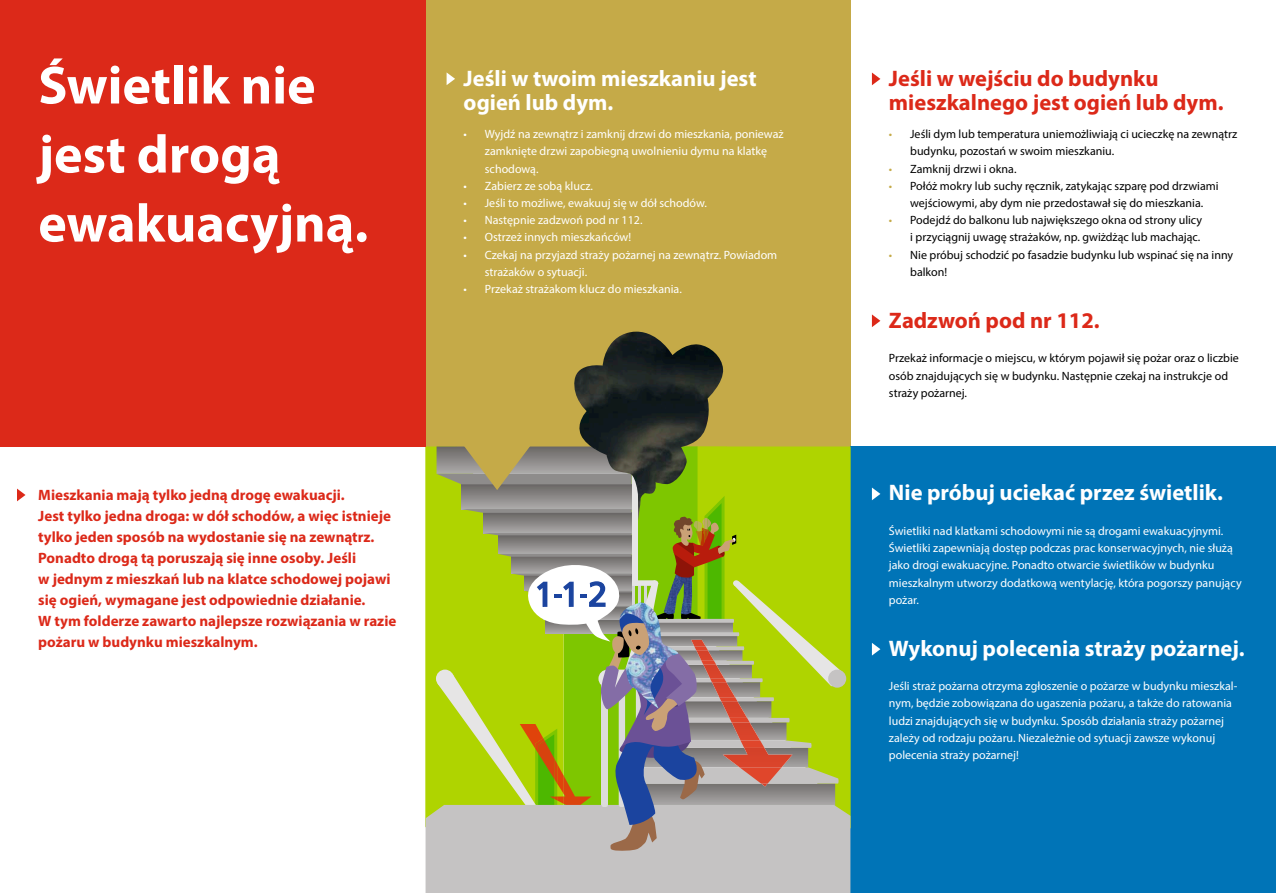
<style>
.page{position:relative;width:1276px;height:893px;background:#fff}
.page>*{position:absolute;margin:0;border:0;box-sizing:border-box;transform-origin:0 0}
.t1{font:700 54px/69px "Myriad Pro";color:#fff}
.t2{font:700 22.5px/23.2px "Myriad Pro";color:#fff}
.t3{font:700 22.5px/23.2px "Myriad Pro";color:#dc2919}
.t4{font:700 15px/21px "Myriad Pro";color:#dc2919}
.t5{font:12px/17.2px "Myriad Pro";color:#fff}
.t6{font:12px/17.2px "Myriad Pro";color:#000}
.s1{color:#c5aa48}
</style>
<div class="page">
<div style="left:425px;top:0;width:425px;height:446px;background:#c5aa48"></div>
<svg style="left:446px;top:72px;width:9px;height:13px"></svg>
<svg style="left:17px;top:489px;width:9px;height:12px"></svg>
<div style="left:850px;top:446px;width:426px;height:447px;background:#0074b7"></div>
<div style="left:724px;top:446px;width:126px;height:50px;background:#afd400"></div>
<div style="left:462px;top:484px;width:169px;height:25px;background:#807d7c"></div>
<svg style="left:425px;top:496px;width:425px;height:397px;background:#a9b75f"></svg>
<img style="left:572px;top:332px;width:152px;height:189px">
<div style="left:0;top:0;width:425px;height:446px;background:#dc2919"></div>
<svg style="left:436px;top:445px;width:195px;height:45px;background:#8f8a6f"></svg>
<svg style="left:872px;top:73px;width:8px;height:12px"></svg>
<svg style="left:872px;top:314px;width:8px;height:13px"></svg>
<svg style="left:872px;top:487px;width:8px;height:13px"></svg>
<svg style="left:872px;top:643px;width:8px;height:13px"></svg>
<h1 class="t1" style="left:38px;top:49px;width:331px">Świetlik nie jest drogą ewakuacyjną.</h1>
<h2 class="t2" style="left:463px;top:66px;width:294px">Jeśli w twoim mieszkaniu jest ogień lub dym.</h2>
<p class="t5" style="left:485px;top:125px;width:300px;text-indent:-21px">• Wyjdź na zewnątrz i zamknij drzwi do mieszkania, ponieważ zamknięte drzwi zapobiegną uwolnieniu dymu na klatkę schodową.</p>
<p class="t5" style="left:463px;top:177px;width:131px">• Zabierz ze sobą klucz.</p>
<p class="t5" style="left:463px;top:194px;width:245px">• Jeśli to możliwe, ewakuuj się w dół schodów.</p>
<p class="t5" style="left:463px;top:211px;width:180px">• Następnie zadzwoń pod nr 112.</p>
<p class="t5" style="left:463px;top:229px;width:169px">• Ostrzeż innych mieszkańców!</p>
<p class="t5" style="left:485px;top:246px;width:294px;text-indent:-21px">• Czekaj na przyjazd straży pożarnej na zewnątrz. Powiadom strażaków o sytuacji.</p>
<p class="t5" style="left:463px;top:280px;width:220px">• Przekaż strażakom klucz do mieszkania.</p>
<p class="t4" style="left:38px;top:484px;width:360px">Mieszkania mają tylko jedną drogę ewakuacji.<br>Jest tylko jedna droga: w dół schodów, a więc istnieje tylko jeden sposób na wydostanie się na zewnątrz.<br>Ponadto drogą tą poruszają się inne osoby. Jeśli<br>w jednym z mieszkań lub na klatce schodowej pojawi się ogień, wymagane jest odpowiednie działanie.<br>W tym folderze zawarto najlepsze rozwiązania w razie pożaru w budynku mieszkalnym.</p>
<h2 class="t3" style="left:889px;top:66px;width:336px">Jeśli w wejściu do budynku mieszkalnego jest ogień lub dym.</h2>
<p class="t6" style="left:910px;top:125px;width:329px;text-indent:-21px"><span class="s1">•</span> Jeśli dym lub temperatura uniemożliwiają ci ucieczkę na zewnątrz budynku, pozostań w swoim mieszkaniu.</p>
<p class="t6" style="left:889px;top:160px;width:129px"><span class="s1">•</span> Zamknij drzwi i okna.</p>
<p class="t6" style="left:889px;top:177px;width:331px;text-align:center"><span class="s1">•</span> Połóż mokry lub suchy ręcznik, zatykając szparę pod drzwiami wejściowymi, aby dym nie przedostawał się do mieszkania.</p>
<p class="t6" style="left:889px;top:211px;width:315px;text-align:right"><span class="s1">•</span> Podejdź do balkonu lub największego okna od strony ulicy i przyciągnij uwagę strażaków, np. gwiżdżąc lub machając.</p>
<p class="t6" style="left:910px;top:246px;width:324px;text-indent:-21px"><span class="s1">•</span> Nie próbuj schodzić po fasadzie budynku lub wspinać się na inny balkon!</p>
<h2 class="t3" style="left:889px;top:308px;width:212px">Zadzwoń pod nr 112.</h2>
<p class="t6" style="left:889px;top:349px;width:351px">Przekaż informacje o miejscu, w którym pojawił się pożar oraz o liczbie osób znajdujących się w budynku. Następnie czekaj na instrukcje od straży pożarnej.</p>
<h2 class="t2" style="left:889px;top:480px;width:336px">Nie próbuj uciekać przez świetlik.</h2>
<p class="t5" style="left:889px;top:522px;width:354px">Świetliki nad klatkami schodowymi nie są drogami ewakuacyjnymi.<br>Świetliki zapewniają dostęp podczas prac konserwacyjnych, nie służą jako drogi ewakuacyjne. Ponadto otwarcie świetlików w budynku mieszkalnym utworzy dodatkową wentylację, która pogorszy panujący pożar.</p>
<h2 class="t2" style="left:889px;top:636px;width:357px">Wykonuj polecenia straży pożarnej.</h2>
<p class="t5" style="left:889px;top:677px;width:350px">Jeśli straż pożarna otrzyma zgłoszenie o pożarze w budynku mieszkal&shy;nym, będzie zobowiązana do ugaszenia pożaru, a także do ratowania ludzi znajdujących się w budynku. Sposób działania straży pożarnej zależy od rodzaju pożaru. Niezależnie od sytuacji zawsze wykonuj polecenia straży pożarnej!</p>
</div>
